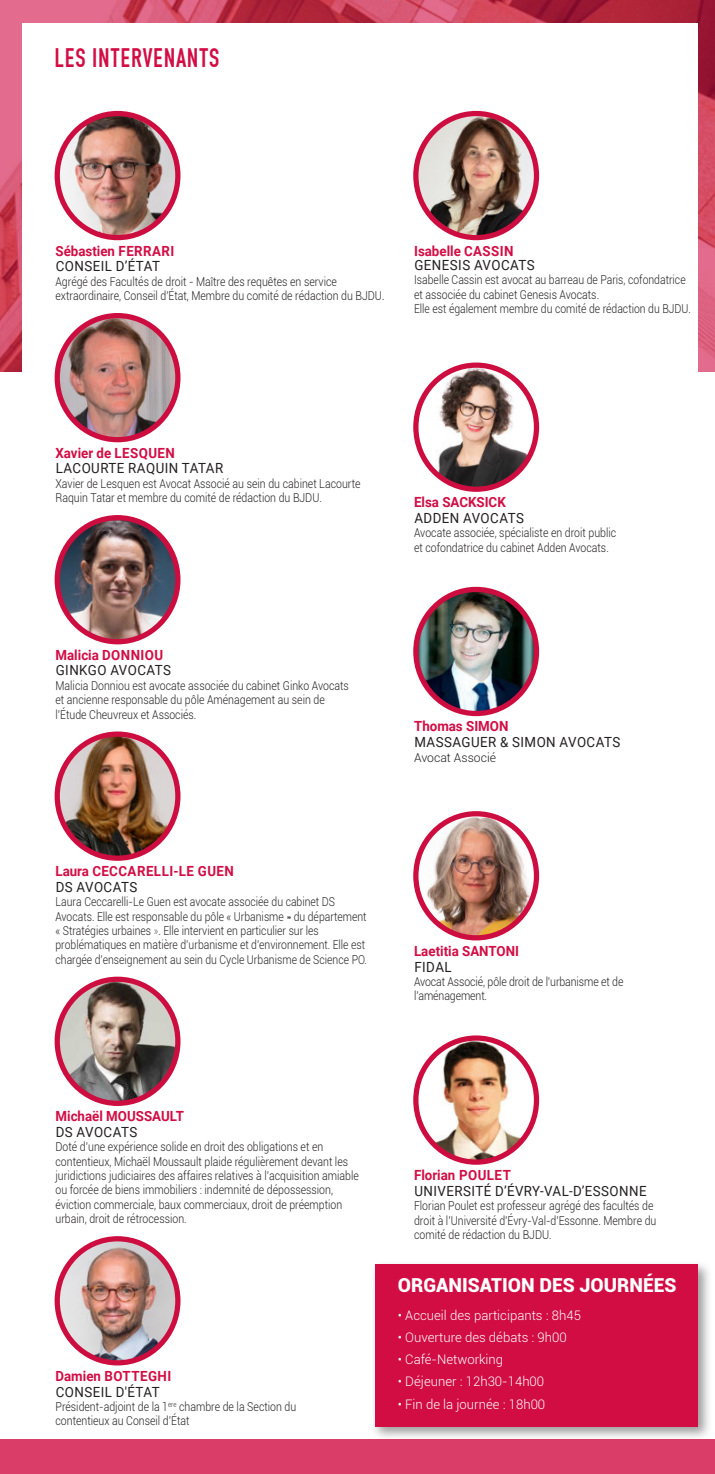
<style>
.page{position:relative;width:715px;height:1474px;background:#fff}
.page>*{position:absolute;margin:0;border:0;box-sizing:border-box;transform-origin:0 0}
.t1{font:28px "DIN 1451 Engschrift Regular";letter-spacing:.025em;color:#d20d44;scale:.95 1}
.t2{font:900 19.25px "Roboto";color:#fff}
.t3{font:14px "Roboto";letter-spacing:.035em;color:#231f20;scale:.95 1}
.t4{font:700 14px "Roboto";color:#d20d44;scale:.95 1}
.t5{font:700 14px "Roboto";letter-spacing:.035em;color:#d20d44;scale:.95 1}
.t6{font:300 13.12px "Roboto";color:#fff}
.t7{font:300 12.25px/14.3px "Roboto";color:#231f20;scale:.86 1}
.t8{font:300 12.25px/14.3px "Roboto";color:#231f20;scale:.85 1}
.t9{font:300 12.25px "Roboto";color:#231f20}
.s1{font-weight:100}
</style>
<div class="page">
<svg style="left:0;top:0;width:714px;height:371px;background:#ca4964"></svg>
<div style="left:0;top:1439px;width:714px;height:34px;background:#db3d69"></div>
<div style="left:22px;top:23px;width:675px;height:379px;background:#fff"></div>
<img style="left:57px;top:113px;width:121px;height:124px">
<div style="left:55px;top:111px;width:125px;height:129px;border:5px solid #cd0d40;border-radius:50%"></div>
<img style="left:420px;top:1038px;width:111px;height:124px">
<div style="left:413px;top:1035px;width:126px;height:129px;border:5px solid #cd0d40;border-radius:50%"></div>
<img style="left:57px;top:1238px;width:121px;height:124px">
<div style="left:55px;top:1236px;width:125px;height:129px;border:5px solid #cd0d40;border-radius:50%"></div>
<img style="left:57px;top:735px;width:121px;height:123px">
<div style="left:55px;top:731px;width:125px;height:129px;border:5px solid #cd0d40;border-radius:50%"></div>
<img style="left:58px;top:517px;width:119px;height:124px">
<div style="left:55px;top:515px;width:125px;height:129px;border:5px solid #cd0d40;border-radius:50%"></div>
<img style="left:415px;top:113px;width:120px;height:124px">
<div style="left:413px;top:111px;width:126px;height:129px;border:5px solid #cd0d40;border-radius:50%"></div>
<img style="left:57px;top:315px;width:121px;height:124px">
<div style="left:55px;top:313px;width:125px;height:129px;border:5px solid #cd0d40;border-radius:50%"></div>
<img style="left:415px;top:365px;width:121px;height:124px">
<div style="left:413px;top:362px;width:126px;height:130px;border:5px solid #cd0d40;border-radius:50%"></div>
<img style="left:415px;top:589px;width:121px;height:124px">
<div style="left:413px;top:587px;width:126px;height:129px;border:5px solid #cd0d40;border-radius:50%"></div>
<img style="left:415px;top:813px;width:121px;height:124px">
<div style="left:413px;top:811px;width:126px;height:129px;border:5px solid #cd0d40;border-radius:50%"></div>
<img style="left:57px;top:982px;width:121px;height:121px">
<div style="left:55px;top:976px;width:125px;height:129px;border:5px solid #cd0d40;border-radius:50%"></div>
<div style="left:370px;top:1259px;width:342px;height:182px;background:#231f20;opacity:.45"></div>
<div style="left:375px;top:1264px;width:322px;height:162px;background:#d20d44"></div>
<h1 class="t1" style="left:55px;top:41px;width:175px">LES INTERVENANTS</h1>
<p class="t4" style="left:55px;top:245px;width:127px">Sébastien FERRARI</p>
<p class="t3" style="left:56px;top:260px;width:111px">CONSEIL D’ÉTAT</p>
<p class="t7" style="left:55px;top:275px;width:384px">Agrégé des Facultés de droit - Maître des requêtes en service extraordinaire, Conseil d'État, Membre du comité de rédaction du BJDU.</p>
<p class="t4" style="left:414px;top:245px;width:106px">Isabelle CASSIN</p>
<p class="t3" style="left:414px;top:259px;width:128px">GENESIS AVOCATS</p>
<p class="t8" style="left:414px;top:272px;width:327px">Isabelle Cassin est avocat au barreau de Paris, cofondatrice et associée du cabinet Genesis Avocats.<br>Elle est également membre du comité de rédaction du BJDU.</p>
<p class="t4" style="left:55px;top:447px;width:127px">Xavier de LESQUEN</p>
<p class="t3" style="left:56px;top:462px;width:178px">LACOURTE RAQUIN TATAR</p>
<p class="t7" style="left:55px;top:477px;width:356px">Xavier de Lesquen est Avocat Associé au sein du cabinet Lacourte<br>Raquin Tatar et membre du comité de rédaction du BJDU.</p>
<p class="t4" style="left:55px;top:649px;width:115px">Malicia DONNIOU</p>
<p class="t3" style="left:56px;top:664px;width:123px">GINKGO AVOCATS</p>
<p class="t7" style="left:55px;top:679px;width:342px">Malicia Donniou est avocate associée du cabinet Ginko Avocats et ancienne responsable du pôle Aménagement au sein de l’Étude Cheuvreux et Associés.</p>
<p class="t5" style="left:55px;top:865px;width:189px">Laura CECCARELLI-LE GUEN</p>
<p class="t3" style="left:56px;top:880px;width:87px">DS AVOCATS</p>
<p class="t8" style="left:55px;top:895px;width:368px">Laura Ceccarelli-Le Guen est avocate associée du cabinet DS Avocats. Elle est responsable du pôle « Urbanisme » du département « Stratégies urbaines <span class="s1">»</span>. Elle intervient en particulier sur les problématiques en matière d’urbanisme et d’environnement. Elle est chargée d’enseignement au sein du Cycle Urbanisme de Science PO.</p>
<p class="t4" style="left:414px;top:496px;width:98px">Elsa SACKSICK</p>
<p class="t3" style="left:414px;top:511px;width:117px">ADDEN AVOCATS</p>
<p class="t7" style="left:414px;top:526px;width:236px">Avocate associée, spécialiste en droit public et cofondatrice du cabinet Adden Avocats.</p>
<p class="t4" style="left:414px;top:720px;width:101px">Thomas SIMON</p>
<p class="t3" style="left:414px;top:736px;width:218px">MASSAGUER &amp; SIMON AVOCATS</p>
<p class="t9" style="left:414px;top:752px;width:83px">Avocat Associé</p>
<p class="t4" style="left:414px;top:945px;width:112px">Laetitia SANTONI</p>
<p class="t3" style="left:414px;top:960px;width:41px">FIDAL</p>
<p class="t7" style="left:414px;top:975px;width:245px">Avocat Associé, pôle droit de l’urbanisme et de l’aménagement.</p>
<p class="t4" style="left:55px;top:1110px;width:137px">Michaël MOUSSAULT</p>
<p class="t3" style="left:56px;top:1125px;width:87px">DS AVOCATS</p>
<p class="t7" style="left:55px;top:1140px;width:354px">Doté d’une expérience solide en droit des obligations et en contentieux, Michaël Moussault plaide régulièrement devant les juridictions judiciaires des affaires relatives à l’acquisition amiable ou forcée de biens immobiliers : indemnité de dépossession, éviction commerciale, baux commerciaux, droit de préemption urbain, droit de rétrocession.</p>
<p class="t4" style="left:55px;top:1370px;width:123px">Damien BOTTEGHI</p>
<p class="t3" style="left:56px;top:1385px;width:111px">CONSEIL D'ÉTAT</p>
<p class="t7" style="left:55px;top:1400px;width:281px">Président-adjoint de la 1<sup>ere</sup> chambre de la Section du contentieux au Conseil d’État</p>
<p class="t4" style="left:414px;top:1169px;width:103px">Florian POULET</p>
<p class="t3" style="left:414px;top:1184px;width:246px">UNIVERSITÉ D’ÉVRY-VAL-D’ESSONNE</p>
<p class="t7" style="left:414px;top:1199px;width:283px">Florian Poulet est professeur agrégé des facultés de droit à l’Université d’Évry-Val-d’Essonne. Membre du comité de rédaction du BJDU.</p>
<h2 class="t2" style="left:398px;top:1271px;width:280px">ORGANISATION DES JOURNÉES</h2>
<p class="t6" style="left:398px;top:1309px;width:184px">• Accueil des participants : 8h45</p>
<p class="t6" style="left:398px;top:1331px;width:170px">• Ouverture des débats : 9h00</p>
<p class="t6" style="left:398px;top:1353px;width:107px">• Café-Networking</p>
<p class="t6" style="left:398px;top:1375px;width:148px">• Déjeuner : 12h30-14h00</p>
<p class="t6" style="left:398px;top:1398px;width:149px">• Fin de la journée : 18h00</p>
</div>
